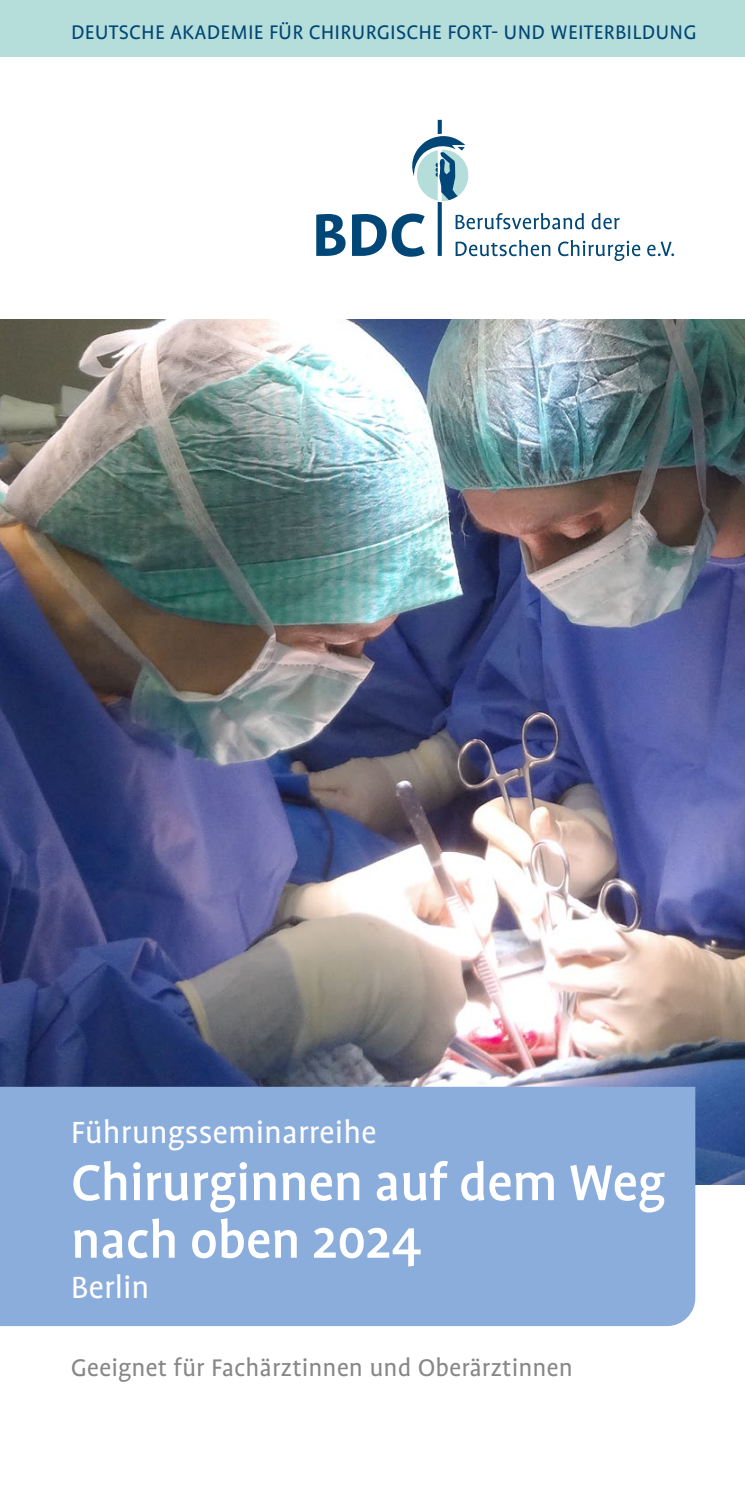
<style>
.page{position:relative;width:745px;height:1489px;background:#fff}
.page>*{position:absolute;margin:0;border:0;box-sizing:border-box;transform-origin:0 0}
.Titel_Seminartitel{font:500 57.5px/57.5px "Profile Pro";letter-spacing:-.01em;color:#fff}
.titel_Stadt_datum{font:35px "Profile Pro";color:#fff}
.Titel_SUB{font:27.5px "Profile Pro";color:#878787}
.t1{font:22.5px "Profile Pro";letter-spacing:.01em;color:#004676}
</style>
<div class="page">
<img style="left:0;top:319px;width:744px;height:864px">
<div style="left:0;top:0;width:744px;height:57px;background:#b5ddda"></div>
<div style="left:0;top:1086px;width:694px;height:239px;background:#8baddc"></div>
<svg style="left:316px;top:120px;width:357px;height:141px"></svg>
<p class="t1" style="left:71px;top:20px;width:626px">DEUTSCHE AKADEMIE FÜR CHIRURGISCHE FORT- UND WEITERBILDUNG</p>
<p class="titel_Stadt_datum" style="left:71px;top:1112px;width:307px">Führungsseminarreihe</p>
<p class="Titel_Seminartitel" style="left:71px;top:1155px;width:596px">Chirurginnen auf dem Weg nach oben 2024</p>
<p class="titel_Stadt_datum" style="left:71px;top:1267px;width:80px">Berlin</p>
<p class="Titel_SUB" style="left:71px;top:1351px;width:503px">Geeignet für Fachärztinnen und Oberärztinnen</p>
</div>
